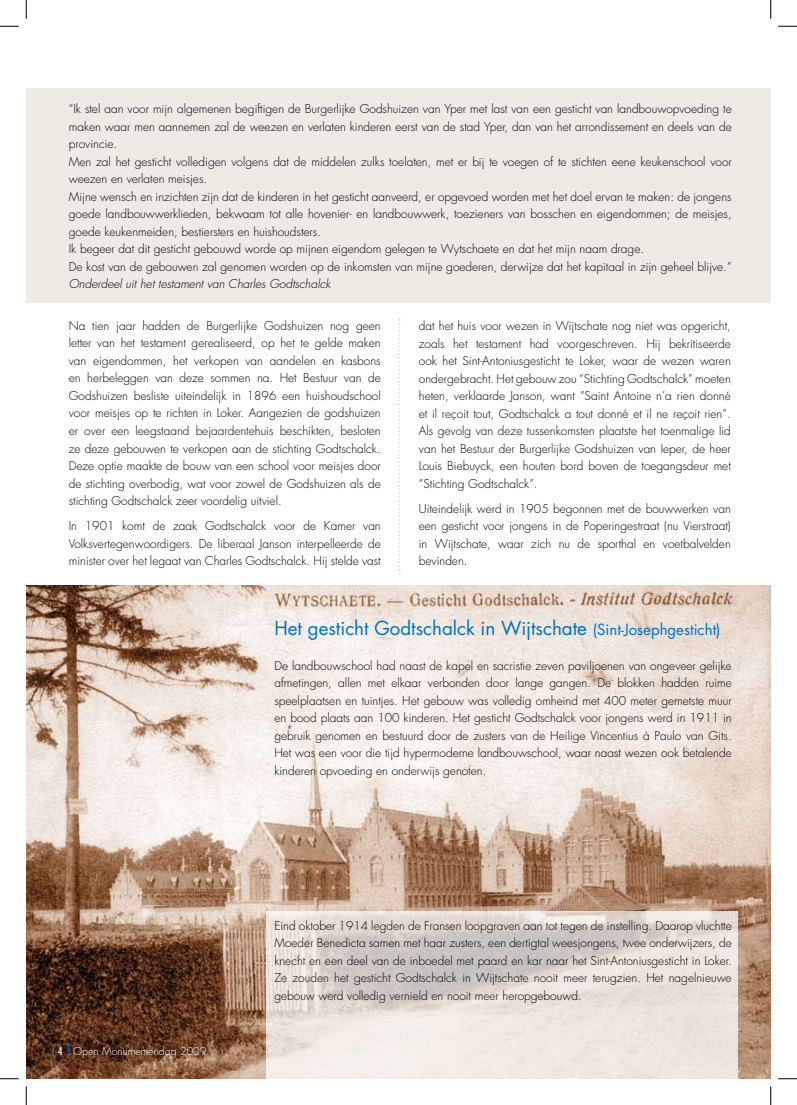
<style>
.page{position:relative;width:797px;height:1105px;background:#fff}
.page>*{position:absolute;margin:0;border:0;box-sizing:border-box;transform-origin:0 0}
.t1{font:18.75px "Futura";color:#0071b9}
.t2{font:300 11.88px/17.5px "Futura";color:#000;text-align:justify}
.t3{font:italic 300 11.88px "Futura";color:#000}
.t4{font:300 10.62px "Futura";color:#fff}
.s1{font-size:15px}
.s2{font-weight:400;font-stretch:condensed}
</style>
<div class="page">
<img style="left:26px;top:585px;width:744px;height:494px">
<svg style="left:53px;top:1044px;width:16px;height:12px"></svg>
<div style="left:26px;top:88px;width:744px;height:215px;background:#eeebe5"></div>
<svg style="left:398px;top:319px;width:2px;height:251px"></svg>
<svg style="left:267px;top:912px;width:471px;height:167px;fill:#ece3dd"></svg>
<svg style="left:0;top:25px;width:19px;height:2px"></svg>
<svg style="left:778px;top:25px;width:19px;height:2px"></svg>
<svg style="left:0;top:1078px;width:19px;height:1px"></svg>
<svg style="left:778px;top:1078px;width:19px;height:1px"></svg>
<svg style="left:25px;top:0;width:2px;height:19px"></svg>
<svg style="left:25px;top:1086px;width:2px;height:19px"></svg>
<svg style="left:770px;top:0;width:1px;height:19px"></svg>
<svg style="left:770px;top:1086px;width:1px;height:19px"></svg>
<p class="t2" style="left:69px;top:100px;width:664px;text-align:left">“Ik stel aan voor mijn algemenen begiftigen de Burgerlijke Godshuizen van Yper met last van een gesticht van landbouwopvoeding te maken waar men aannemen zal de weezen en verlaten kinderen eerst van de stad Yper, dan van het arrondissement en deels van de provincie.<br>Men zal het gesticht volledigen volgens dat de middelen zulks toelaten, met er bij te voegen of te stichten eene keukenschool voor weezen en verlaten meisjes.<br>Mijne wensch en inzichten zijn dat de kinderen in het gesticht aanveerd, er opgevoed worden met het doel ervan te maken: de jongens goede landbouwwerklieden, bekwaam tot alle hovenier- en landbouwwerk, toezieners van bosschen en eigendommen; de meisjes, goede keukenmeiden, bestiersters en huishoudsters.<br>Ik begeer dat dit gesticht gebouwd worde op mijnen eigendom gelegen te Wytschaete en dat het mijn naam drage.<br>De kost van de gebouwen zal genomen worden op de inkomsten van mijne goederen, derwijze dat het kapitaal in zijn geheel blijve.”</p>
<p class="t3" style="left:69px;top:276px;width:263px">Onderdeel uit het testament van Charles Godtschalck</p>
<p class="t2" style="left:69px;top:317px;width:313px">Na tien jaar hadden de Burgerlijke Godshuizen nog geen letter van het testament gerealiseerd, op het te gelde maken van eigendommen, het verkopen van aandelen en kasbons en herbeleggen van deze sommen na. Het Bestuur van de Godshuizen besliste uiteindelijk in 1896 een huishoudschool voor meisjes op te richten in Loker. Aangezien de godshuizen er over een leegstaand bejaardentehuis beschikten, besloten ze deze gebouwen te verkopen aan de stichting Godtschalck.<br>Deze optie maakte de bouw van een school voor meisjes door de stichting overbodig, wat voor zowel de Godshuizen als de stichting Godtschalck zeer voordelig uitviel.</p>
<p class="t2" style="left:69px;top:517px;width:313px">In 1901 komt de zaak Godtschalck voor de Kamer van Volksvertegenwoordigers. De liberaal Janson interpelleerde de minister over het legaat van Charles Godtschalck. Hij stelde vast</p>
<p class="t2" style="left:419px;top:317px;width:313px">dat het huis voor wezen in Wijtschate nog niet was opgericht, zoals het testament had voorgeschreven. Hij bekritiseerde ook het Sint-Antoniusgesticht te Loker, waar de wezen waren ondergebracht. Het gebouw zou “Stichting Godtschalck” moeten heten, verklaarde Janson, want “Saint Antoine n’a rien donné et il reçoit tout, Godtschalck a tout donné et il ne reçoit rien”.<br>Als gevolg van deze tussenkomsten plaatste het toenmalige lid van het Bestuur der Burgerlijke Godshuizen van Ieper, de heer Louis Biebuyck, een houten bord boven de toegangsdeur met “Stichting Godtschalck”.</p>
<p class="t2" style="left:419px;top:500px;width:313px">Uiteindelijk werd in 1905 begonnen met de bouwwerken van een gesticht voor jongens in de Poperingestraat (nu Vierstraat) in Wijtschate, waar zich nu de sporthal en voetbalvelden bevinden.</p>
<h1 class="t1" style="left:274px;top:615px;width:447px">Het gesticht Godtschalck in Wijtschate <span class="s1">(Sint-Josephgesticht)</span></h1>
<p class="t2" style="left:274px;top:657px;width:459px">De landbouwschool had naast de kapel en sacristie zeven paviljoenen van ongeveer gelijke afmetingen, allen met elkaar verbonden door lange gangen. De blokken hadden ruime speelplaatsen en tuintjes. Het gebouw was volledig omheind met 400 meter gemetste muur en bood plaats aan 100 kinderen. Het gesticht Godtschalck voor jongens werd in 1911 in gebruik genomen en bestuurd door de zusters van de Heilige Vincentius à Paulo van Gits.<br>Het was een voor die tijd hypermoderne landbouwschool, waar naast wezen ook betalende kinderen opvoeding en onderwijs genoten.</p>
<p class="t4" style="left:58px;top:1044px;width:150px"><span class="s2">4</span> Open Monumentendag 2009</p>
<p class="t2" style="left:274px;top:917px;width:459px">Eind oktober 1914 legden de Fransen loopgraven aan tot tegen de instelling. Daarop vluchtte Moeder Benedicta samen met haar zusters, een dertigtal weesjongens, twee onderwijzers, de knecht en een deel van de inboedel met paard en kar naar het Sint-Antoniusgesticht in Loker.<br>Ze zouden het gesticht Godtschalck in Wijtschate nooit meer terugzien. Het nagelnieuwe gebouw werd volledig vernield en nooit meer heropgebouwd.</p>
</div>
